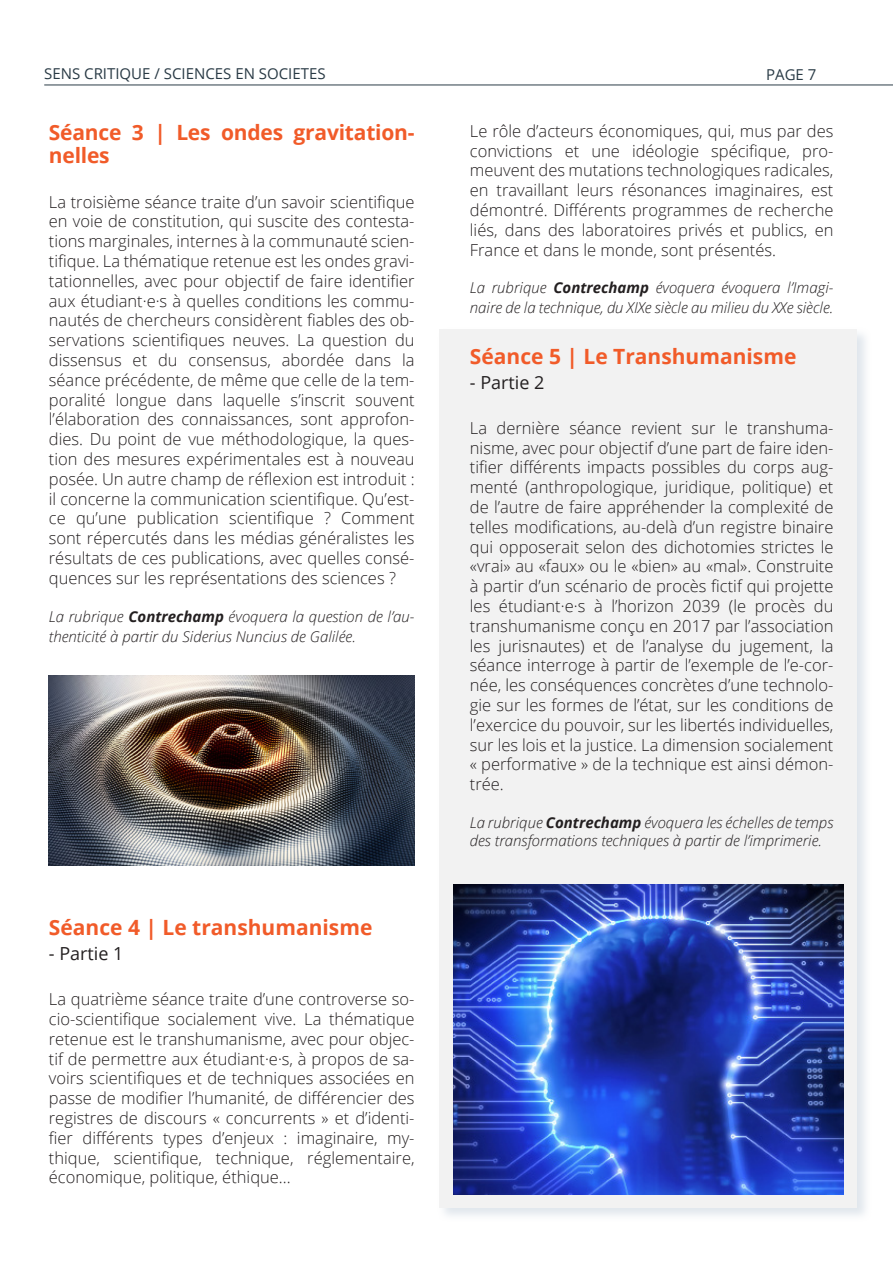
<style>
.page{position:relative;width:893px;height:1263px;background:#fff}
.page>*{position:absolute;margin:0;border:0;box-sizing:border-box;transform-origin:0 0}
.t1{font:700 21px/22.5px "Open Sans";color:#f15b29}
.t2{font:18px "Open Sans";color:#231f20}
.t3{font:300 16.5px/19.8px "Open Sans";color:#231f20;text-align:justify}
.t4{font:italic 300 15px/19.8px "Open Sans";color:#231f20}
.t5{font:15px "Open Sans";color:#293a45}
.s1{font-weight:700}
</style>
<div class="page">
<div style="left:437px;top:327px;width:434px;height:895px;background:#d7dfe7;opacity:.75"></div>
<div style="left:440px;top:330px;width:417px;height:878px;background:#f2f2f2"></div>
<hr style="left:44px;top:84px;width:849px;height:2px;background:#293a45">
<img style="left:49px;top:676px;width:366px;height:189px">
<img style="left:454px;top:884px;width:389px;height:311px">
<p class="t5" style="left:44px;top:63px;width:283px">SENS CRITIQUE / SCIENCES EN SOCIETES</p>
<p class="t5" style="left:766px;top:64px;width:52px">PAGE 7</p>
<p class="t1" style="left:49px;top:121px;width:367px">Séance 3 | Les ondes gravitation&shy;nelles</p>
<p class="t3" style="left:49px;top:191px;width:367px">La troisième séance traite d’un savoir scientifique en voie de constitution, qui suscite des contesta&shy;tions marginales, internes à la communauté scien&shy;tifique. La thématique retenue est les ondes gravi&shy;tationnelles, avec pour objectif de faire identifier aux étudiant·e·s à quelles conditions les commu&shy;nautés de chercheurs considèrent fiables des ob&shy;servations scientifiques neuves. La question du dissensus et du consensus, abordée dans la séance précédente, de même que celle de la tem&shy;poralité longue dans laquelle s’inscrit souvent l’élaboration des connaissances, sont approfon&shy;dies. Du point de vue méthodologique, la ques&shy;tion des mesures expérimentales est à nouveau posée. Un autre champ de réflexion est introduit : il concerne la communication scientifique. Qu’est&shy;ce qu’une publication scientifique ? Comment sont répercutés dans les médias généralistes les résultats de ces publications, avec quelles consé&shy;quences sur les représentations des sciences ?</p>
<p class="t4" style="left:49px;top:606px;width:367px">La rubrique <span class="s1">Contrechamp</span> évoquera la question de l’au&shy;thenticité à partir du Siderius Nuncius de Galilée.</p>
<p class="t1" style="left:49px;top:915px;width:325px">Séance 4 | Le transhumanisme</p>
<p class="t2" style="left:49px;top:941px;width:76px">- Partie 1</p>
<p class="t3" style="left:49px;top:989px;width:367px">La quatrième séance traite d’une controverse so&shy;cio-scientifique socialement vive. La thématique retenue est le transhumanisme, avec pour objec&shy;tif de permettre aux étudiant·e·s, à propos de sa&shy;voirs scientifiques et de techniques associées en passe de modifier l’humanité, de différencier des registres de discours « concurrents » et d’identi&shy;fier différents types d’enjeux : imaginaire, my&shy;thique, scientifique, technique, réglementaire, économique, politique, éthique...</p>
<p class="t3" style="left:470px;top:120px;width:365px">Le rôle d’acteurs économiques, qui, mus par des convictions et une idéologie spécifique, pro&shy;meuvent des mutations technologiques radicales, en travaillant leurs résonances imaginaires, est démontré. Différents programmes de recherche liés, dans des laboratoires privés et publics, en France et dans le monde, sont présentés.</p>
<p class="t4" style="left:470px;top:277px;width:365px">La rubrique <span class="s1">Contrechamp</span> évoquera évoquera l’Imagi&shy;naire de la technique, du XIXe siècle au milieu du XXe siècle.</p>
<p class="t1" style="left:470px;top:344px;width:328px">Séance 5 | Le Transhumanisme</p>
<p class="t2" style="left:470px;top:370px;width:76px">- Partie 2</p>
<p class="t3" style="left:470px;top:417px;width:365px">La dernière séance revient sur le transhuma&shy;nisme, avec pour objectif d’une part de faire iden&shy;tifier différents impacts possibles du corps aug&shy;menté (anthropologique, juridique, politique) et de l’autre de faire appréhender la complexité de telles modifications, au-delà d’un registre binaire qui opposerait selon des dichotomies strictes le «vrai» au «faux» ou le «bien» au «mal». Construite à partir d’un scénario de procès fictif qui projette les étudiant·e·s à l’horizon 2039 (le procès du transhumanisme conçu en 2017 par l’association les jurisnautes) et de l’analyse du jugement, la séance interroge à partir de l’exemple de l’e-cor&shy;née, les conséquences concrètes d’une technolo&shy;gie sur les formes de l’état, sur les conditions de l’exercice du pouvoir, sur les libertés individuelles, sur les lois et la justice. La dimension socialement « performative » de la technique est ainsi démon&shy;trée.</p>
<p class="t4" style="left:470px;top:813px;width:365px;line-height:18px">La rubrique <span class="s1">Contrechamp</span> évoquera les échelles de temps des transformations techniques à partir de l’imprimerie.</p>
</div>
